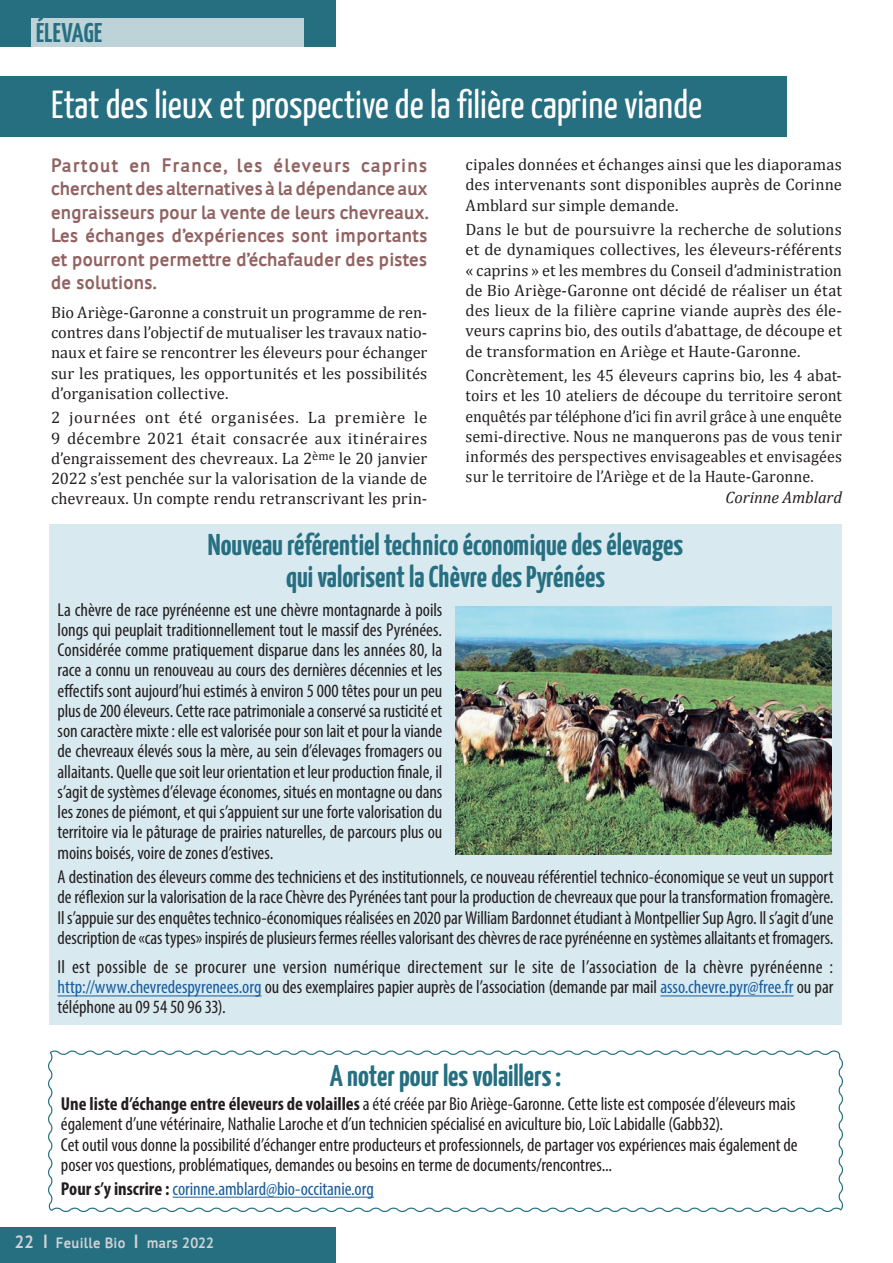
<style>
.page{position:relative;width:893px;height:1263px;background:#fff}
.page>*{position:absolute;margin:0;border:0;box-sizing:border-box;transform-origin:0 0}
.t1{font:39px "Yanone Kaffeesatz";color:#fff}
.t2{font:30px/31.5px "Yanone Kaffeesatz Bold";color:#266f81;text-align:center}
.t3{font:27px "Yanone Kaffeesatz Bold";letter-spacing:.005em;color:#266f81}
.t4{font:700 19.5px/23.4px "Sheep Sans";color:#916261;text-align:justify}
.t5{font:condensed 18.75px/20.2px "Myriad Pro";letter-spacing:-.005em;color:#231f20;text-align:justify}
.t6{font:condensed 18.75px "Myriad Pro";letter-spacing:-.005em;color:#175d9e}
.t7{font:700 18px "Sheep Sans";color:#d1d2d4}
.t8{font:16.5px/20.2px "Cambria";letter-spacing:.005em;color:#231f20;text-align:justify}
.t9{font:italic 16.5px "Cambria";letter-spacing:-.005em;color:#231f20}
.t10{font:700 15px "Sheep Sans";letter-spacing:.005em;color:#d1d2d4}
.s1{color:#175d9e}
.s2{font-weight:700}
.s3{font-weight:700;color:#231f20}
</style>
<div class="page">
<div style="left:0;top:0;width:336px;height:47px;background:#266f81"></div>
<div style="left:32px;top:18px;width:272px;height:31px;background:#bdd3d8"></div>
<div style="left:0;top:1227px;width:336px;height:36px;background:#266f81"></div>
<div style="left:0;top:77px;width:787px;height:60px;background:#266f81"></div>
<div style="left:49px;top:525px;width:793px;height:500px;background:#d9e9f0"></div>
<hr style="left:58px;top:996px;width:204px;height:1px;background:#175d9e">
<hr style="left:660px;top:996px;width:134px;height:1px;background:#175d9e">
<img style="left:455px;top:606px;width:376px;height:249px">
<svg style="left:48px;top:1050px;width:795px;height:162px"></svg>
<h3 class="t3" style="left:36px;top:16px;width:67px">ÉLEVAGE</h3>
<h1 class="t1" style="left:51px;top:81px;width:653px">Etat des lieux et prospective de la filière caprine viande</h1>
<p class="t4" style="left:51px;top:153px;width:379px">Partout en France, les éleveurs caprins cherchent des alternatives à la dépendance aux engraisseurs pour la vente de leurs chevreaux.<br>Les échanges d’expériences sont importants et pourront permettre d’échafauder des pistes de solutions.</p>
<p class="t8" style="left:51px;top:302px;width:378px">Bio Ariège-Garonne a construit un programme de ren&shy;contres dans l’objectif de mutualiser les travaux natio&shy;naux et faire se rencontrer les éleveurs pour échanger sur les pratiques, les opportunités et les possibilités d’organisation collective.</p>
<p class="t8" style="left:51px;top:407px;width:378px">2 journées ont été organisées. La première le 9 décembre 2021 était consacrée aux itinéraires d’engraissement des chevreaux. La 2<sup>ème</sup> le 20 janvier 2022 s’est penchée sur la valorisation de la viande de chevreaux. Un compte rendu retranscrivant les prin-</p>
<p class="t8" style="left:466px;top:154px;width:378px">cipales données et échanges ainsi que les diaporamas des intervenants sont disponibles auprès de Corinne Amblard sur simple demande.</p>
<p class="t8" style="left:466px;top:219px;width:378px">Dans le but de poursuivre la recherche de solutions et de dynamiques collectives, les éleveurs-référents « caprins » et les membres du Conseil d’administration de Bio Ariège-Garonne ont décidé de réaliser un état des lieux de la filière caprine viande auprès des éle&shy;veurs caprins bio, des outils d’abattage, de découpe et de transformation en Ariège et Haute-Garonne.</p>
<p class="t8" style="left:466px;top:365px;width:378px">Concrètement, les 45 éleveurs caprins bio, les 4 abat&shy;toirs et les 10 ateliers de découpe du territoire seront enquêtés par téléphone d’ici fin avril grâce à une enquête semi-directive. Nous ne manquerons pas de vous tenir informés des perspectives envisageables et envisagées sur le territoire de l’Ariège et de la Haute-Garonne.</p>
<p class="t9" style="left:726px;top:485px;width:118px">Corinne Amblard</p>
<h2 class="t2" style="left:208px;top:529px;width:477px">Nouveau référentiel technico économique des élevages qui valorisent la Chèvre des Pyrénées</h2>
<p class="t5" style="left:58px;top:599px;width:386px">La chèvre de race pyrénéenne est une chèvre montagnarde à poils longs qui peuplait traditionnellement tout le massif des Pyrénées.<br>Considérée comme pratiquement disparue dans les années 80, la race a connu un renouveau au cours des dernières décennies et les effectifs sont aujourd’hui estimés à environ 5 000 têtes pour un peu plus de 200 éleveurs. Cette race patrimoniale a conservé sa rusticité et son caractère mixte : elle est valorisée pour son lait et pour la viande de chevreaux élevés sous la mère, au sein d’élevages fromagers ou allaitants. Quelle que soit leur orientation et leur production finale, il s’agit de systèmes d’élevage économes, situés en montagne ou dans les zones de piémont, et qui s’appuient sur une forte valorisation du territoire via le pâturage de prairies naturelles, de parcours plus ou moins boisés, voire de zones d’estives.</p>
<p class="t5" style="left:58px;top:867px;width:777px">A destination des éleveurs comme des techniciens et des institutionnels, ce nouveau référentiel technico-économique se veut un support de réflexion sur la valorisation de la race Chèvre des Pyrénées tant pour la production de chevreaux que pour la transformation fromagère.<br>Il s’appuie sur des enquêtes technico-économiques réalisées en 2020 par William Bardonnet étudiant à Montpellier Sup Agro. Il s’agit d’une description de «cas types» inspirés de plusieurs fermes réelles valorisant des chèvres de race pyrénéenne en systèmes allaitants et fromagers.</p>
<p class="t5" style="left:58px;top:956px;width:777px">Il est possible de se procurer une version numérique directement sur le site de l’association de la chèvre pyrénéenne : <span class="s1">http://www.chevredespyrenees.org</span> ou des exemplaires papier auprès de l’association (demande par mail <span class="s1">asso.chevre.pyr@free.fr</span> ou par téléphone au 09 54 50 96 33).</p>
<h2 class="t2" style="left:330px;top:1059px;width:233px">A noter pour les volaillers :</h2>
<p class="t5" style="left:61px;top:1093px;width:738px;text-align:left"><span class="s2">Une liste d’échange entre éleveurs de volailles</span> a été créée par Bio Ariège-Garonne. Cette liste est composée d’éleveurs mais également d’une vétérinaire, Nathalie Laroche et d’un technicien spécialisé en aviculture bio, Loïc Labidalle (Gabb32).<br>Cet outil vous donne la possibilité d’échanger entre producteurs et professionnels, de partager vos expériences mais également de poser vos questions, problématiques, demandes ou besoins en terme de documents/rencontres...</p>
<p class="t6" style="left:61px;top:1178px;width:314px"><span class="s3">Pour s’y inscrire :</span> corinne.amblard@bio-occitanie.org</p>
<p class="t7" style="left:15px;top:1231px;width:21px">22</p>
<p class="t10" style="left:56px;top:1234px;width:71px">Feuille Bio</p>
<p class="t10" style="left:147px;top:1234px;width:69px">mars 2022</p>
</div>
